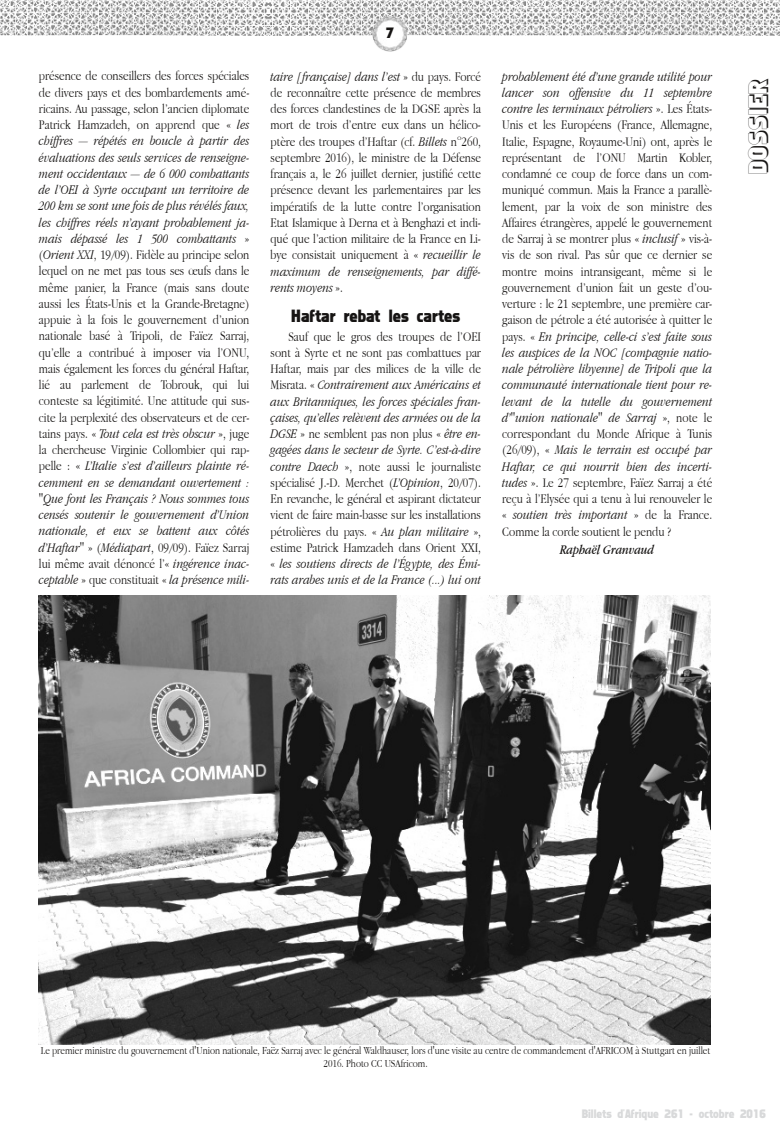
<style>
.page{position:relative;width:780px;height:1134px;background:#fff}
.page>*{position:absolute;margin:0;border:0;box-sizing:border-box;transform-origin:0 0}
.t1{font:23.75px "Faktos Shadow";color:#161413}
.t2{font:16.25px "Faktos";color:#161413}
.t3{font:300 13.75px/16.2px "Apple Garamond";color:#161413;text-align:justify}
.t4{font:italic 13.75px "Apple Garamond";color:#161413}
.t5{font:13.75px "Faktos";color:#161413}
.t6{font:300 11.25px/12.9px "Apple Garamond";color:#161413;text-align:center}
.t7{font:11.25px "Faktos";color:#d8d9da}
.s1{font-style:italic}
</style>
<div class="page">
<img style="left:0;top:0;width:780px;height:36px">
<img style="left:372px;top:16px;width:35px;height:35px">
<img style="left:39px;top:596px;width:671px;height:448px">
<p class="t5" style="left:386px;top:27px;width:9px">7</p>
<p class="t3" style="left:39px;top:68px;width:212px">présence de conseillers des forces spéciales de divers pays et des bombardements amé&shy;ricains. Au passage, selon l’ancien diplomate Patrick Hamzadeh, on apprend que « <span class="s1">les chiffres — répétés en boucle à partir des évaluations des seuls services de renseigne&shy;ment occidentaux — de 6 000 combattants de l’OEI à Syrte occupant un territoire de 200 km se sont une fois de plus révélés faux, les chiffres réels n’ayant probablement ja&shy;mais dépassé les 1 500 combattants</span> » (<span class="s1">Orient XXI</span>, 19/09). Fidèle au principe selon lequel on ne met pas tous ses œufs dans le même panier, la France (mais sans doute aussi les États-Unis et la Grande-Bretagne) appuie à la fois le gouvernement d’union nationale basé à Tripoli, de Faïez Sarraj, qu’elle a contribué à imposer via l’ONU, mais également les forces du général Haftar, lié au parlement de Tobrouk, qui lui conteste sa légitimité. Une attitude qui sus&shy;cite la perplexité des observateurs et de cer&shy;tains pays. « <span class="s1">Tout cela est très obscur</span> », juge la chercheuse Virginie Collombier qui rap&shy;pelle : « <span class="s1">L’Italie s’est d’ailleurs plainte ré&shy;cemment en se demandant ouvertement : "Que font les Français ? Nous sommes tous censés soutenir le gouvernement d’Union nationale, et eux se battent aux côtés d’Haftar"</span> » (<span class="s1">Médiapart</span>, 09/09). Faïez Sarraj lui même avait dénoncé l’« <span class="s1">ingérence inac&shy;ceptable</span> » que constituait « <span class="s1">la présence mili-</span></p>
<p class="t3" style="left:270px;top:68px;width:212px"><span class="s1">taire [française] dans l’est</span> » du pays. Forcé de reconnaître cette présence de membres des forces clandestines de la DGSE après la mort de trois d’entre eux dans un hélico&shy;ptère des troupes d’Haftar (cf. <span class="s1">Billets</span> n°260, septembre 2016), le ministre de la Défense français a, le 26 juillet dernier, justifié cette présence devant les parlementaires par les impératifs de la lutte contre l’organisation Etat Islamique à Derna et à Benghazi et indi&shy;qué que l’action militaire de la France en Li&shy;bye consistait uniquement à « <span class="s1">recueillir le maximum de renseignements, par diffé&shy;rents moyens</span> ».</p>
<p class="t2" style="left:291px;top:309px;width:170px">Haftar rebat les cartes</p>
<p class="t3" style="left:270px;top:328px;width:212px;text-indent:18px">Sauf que le gros des troupes de l’OEI sont à Syrte et ne sont pas combattues par Haftar, mais par des milices de la ville de Misrata. « <span class="s1">Contrairement aux Américains et aux Britanniques, les forces spéciales fran&shy;çaises, qu’elles relèvent des armées ou de la DGSE</span> » ne semblent pas non plus « <span class="s1">être en&shy;gagées dans le secteur de Syrte. C’est-à-dire contre Daech</span> », note aussi le journaliste spécialisé J.-D. Merchet (<span class="s1">L’Opinion</span>, 20/07).<br>En revanche, le général et aspirant dictateur vient de faire main-basse sur les installations pétrolières du pays. « <span class="s1">Au plan militaire</span> », estime Patrick Hamzadeh dans Orient XXI, « <span class="s1">les soutiens directs de l’Égypte, des Émi&shy;rats arabes unis et de la France (...) lui ont</span></p>
<p class="t3" style="left:502px;top:68px;width:211px"><span class="s1">probablement été d’une grande utilité pour lancer son offensive du 11 septembre contre les terminaux pétroliers</span> ». Les États-Unis et les Européens (France, Allemagne, Italie, Espagne, Royaume-Uni) ont, après le représentant de l’ONU Martin Kobler, condamné ce coup de force dans un com&shy;muniqué commun. Mais la France a parallè&shy;lement, par la voix de son ministre des Affaires étrangères, appelé le gouvernement de Sarraj à se montrer plus « <span class="s1">inclusif</span> » vis-à&shy;vis de son rival. Pas sûr que ce dernier se montre moins intransigeant, même si le gouvernement d’union fait un geste d’ou&shy;verture : le 21 septembre, une première car&shy;gaison de pétrole a été autorisée à quitter le pays. « <span class="s1">En principe, celle-ci s’est faite sous les auspices de la NOC [compagnie natio&shy;nale pétrolière libyenne] de Tripoli que la communauté internationale tient pour re&shy;levant de la tutelle du gouvernement d’"union nationale" de Sarraj</span> », note le correspondant du Monde Afrique à Tunis (26/09), « <span class="s1">Mais le terrain est occupé par Haftar, ce qui nourrit bien des incerti&shy;tudes</span> ». Le 27 septembre, Faïez Sarraj a été reçu à l’Elysée qui a tenu à lui renouveler le « <span class="s1">soutien très important</span> » de la France.<br>Comme la corde soutient le pendu ?</p>
<p class="t4" style="left:560px;top:542px;width:95px">Raphaël Granvaud</p>
<h1 class="t1" style="left:747px;top:174px;width:98px;rotate:-90deg">DOSSIER</h1>
<p class="t6" style="left:41px;top:1044px;width:671px">Le premier ministre du gouvernement d'Union nationale, Faëz Sarraj avec le général Waldhauser, lors d'une visite au centre de commandement d'AFRICOM à Stuttgart en juillet<br>2016. Photo CC USAfricom.</p>
<p class="t7" style="left:581px;top:1109px;width:185px">Billets d'Afrique 261 - octobre 2016</p>
</div>
